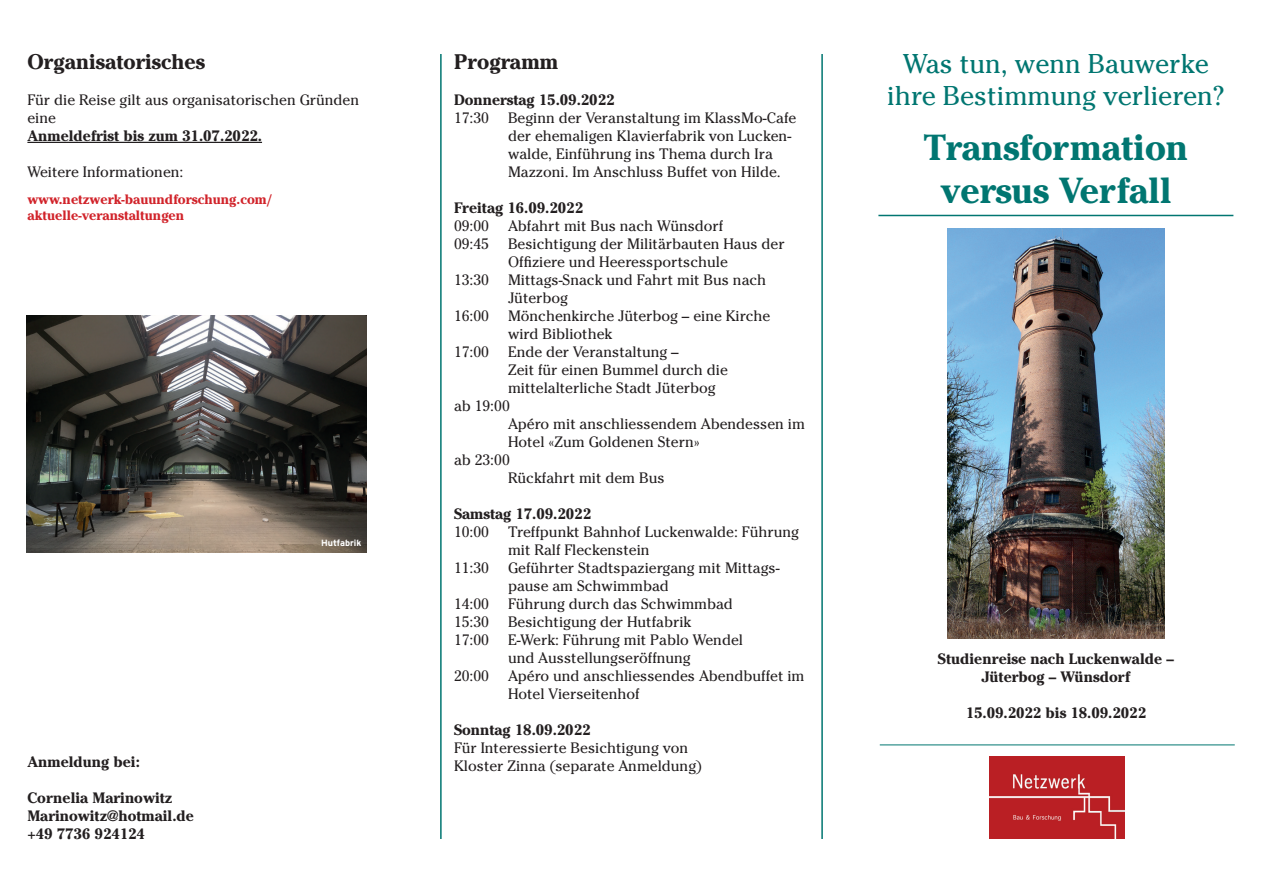
<style>
.page{position:relative;width:1263px;height:893px;background:#fff}
.page>*{position:absolute;margin:0;border:0;box-sizing:border-box;transform-origin:0 0}
.t1{font:700 36px/43.2px "Cheltenham Std";color:#017671;text-align:center}
.t2{font:27px/32.4px "Cheltenham Std";color:#017671;text-align:center}
.t3{font:700 21px "Cheltenham Std";color:#231f20}
.t4{font:15px/18px "Cheltenham Std";color:#231f20}
.t5{font:700 15px/18px "Cheltenham Std";color:#231f20;text-align:center}
.t6{font:700 13.5px/16.2px "Cheltenham Std";color:#d1232a}
.t7{font:700 9px "Interstate";color:#fff}
</style>
<div class="page">
<img style="left:990px;top:757px;width:135px;height:82px">
<hr style="left:878px;top:215px;width:355px;height:1px;background:#017671">
<img style="left:947px;top:229px;width:218px;height:410px">
<hr style="left:880px;top:744px;width:355px;height:1px;background:#017671">
<hr style="left:440px;top:54px;width:2px;height:785px;background:#017671">
<hr style="left:821px;top:54px;width:2px;height:785px;background:#017671">
<hr style="left:27px;top:142px;width:235px;height:1px;background:#231f20">
<img style="left:26px;top:315px;width:341px;height:237px">
<h3 class="t3" style="left:27px;top:49px;width:179px">Organisatorisches</h3>
<p class="t4" style="left:27px;top:91px;width:333px">Für die Reise gilt aus organisatorischen Gründen eine</p>
<p class="t5" style="left:27px;top:126px;width:236px">Anmeldefrist bis zum 31.07.2022.</p>
<p class="t4" style="left:27px;top:163px;width:157px">Weitere Informationen:</p>
<p class="t6" style="left:27px;top:191px;width:246px">www.netzwerk-bauundforschung.com/ aktuelle-veranstaltungen</p>
<p class="t5" style="left:27px;top:752px;width:114px">Anmeldung bei:</p>
<p class="t5" style="left:27px;top:788px;width:168px;text-align:left">Cornelia Marinowitz<br>Marinowitz@hotmail.de +49 7736 924124</p>
<p class="t7" style="left:321px;top:538px;width:42px">Hutfabrik</p>
<h3 class="t3" style="left:454px;top:49px;width:106px">Programm</h3>
<p class="t5" style="left:454px;top:90px;width:162px">Donnerstag 15.09.2022</p>
<p class="t4" style="left:454px;top:109px;width:37px">17:30</p>
<p class="t4" style="left:508px;top:109px;width:290px">Beginn der Veranstaltung im KlassMo-Cafe der ehemaligen Klavierfabrik von Lucken&shy;walde, Einführung ins Thema durch Ira Mazzoni. Im Anschluss Buffet von Hilde.</p>
<p class="t5" style="left:454px;top:198px;width:131px">Freitag 16.09.2022</p>
<p class="t4" style="left:454px;top:217px;width:37px">09:00</p>
<p class="t4" style="left:508px;top:217px;width:217px">Abfahrt mit Bus nach Wünsdorf</p>
<p class="t4" style="left:454px;top:235px;width:37px">09:45</p>
<p class="t4" style="left:508px;top:235px;width:278px">Besichtigung der Militärbauten Haus der<br>Offiziere und Heeressportschule</p>
<p class="t4" style="left:454px;top:271px;width:37px">13:30</p>
<p class="t4" style="left:508px;top:271px;width:260px">Mittags-Snack und Fahrt mit Bus nach<br>Jüterbog</p>
<p class="t4" style="left:454px;top:307px;width:37px">16:00</p>
<p class="t4" style="left:508px;top:307px;width:264px">Mönchenkirche Jüterbog – eine Kirche wird Bibliothek</p>
<p class="t4" style="left:454px;top:343px;width:37px">17:00</p>
<p class="t4" style="left:508px;top:343px;width:172px">Ende der Veranstaltung –</p>
<p class="t4" style="left:508px;top:361px;width:221px">Zeit für einen Bummel durch die</p>
<p class="t4" style="left:508px;top:379px;width:209px">mittelalterliche Stadt Jüterbog</p>
<p class="t4" style="left:454px;top:397px;width:57px">ab 19:00</p>
<p class="t4" style="left:508px;top:415px;width:298px">Apéro mit anschliessendem Abendessen im</p>
<p class="t4" style="left:508px;top:433px;width:193px">Hotel «Zum Goldenen Stern»</p>
<p class="t4" style="left:454px;top:451px;width:57px">ab 23:00</p>
<p class="t4" style="left:508px;top:469px;width:158px">Rückfahrt mit dem Bus</p>
<p class="t5" style="left:454px;top:504px;width:139px">Samstag 17.09.2022</p>
<p class="t4" style="left:454px;top:523px;width:37px">10:00</p>
<p class="t4" style="left:508px;top:523px;width:292px">Treffpunkt Bahnhof Luckenwalde: Führung mit Ralf Fleckenstein</p>
<p class="t4" style="left:454px;top:559px;width:37px">11:30</p>
<p class="t4" style="left:508px;top:559px;width:273px">Geführter Stadtspaziergang mit Mittags&shy;pause am Schwimmbad</p>
<p class="t4" style="left:454px;top:595px;width:37px">14:00</p>
<p class="t4" style="left:508px;top:595px;width:226px">Führung durch das Schwimmbad</p>
<p class="t4" style="left:454px;top:613px;width:37px">15:30</p>
<p class="t4" style="left:508px;top:613px;width:185px">Besichtigung der Hutfabrik</p>
<p class="t4" style="left:454px;top:631px;width:37px">17:00</p>
<p class="t4" style="left:508px;top:631px;width:236px">E-Werk: Führung mit Pablo Wendel und Ausstellungseröffnung</p>
<p class="t4" style="left:454px;top:667px;width:37px">20:00</p>
<p class="t4" style="left:508px;top:667px;width:298px">Apéro und anschliessendes Abendbuffet im<br>Hotel Vierseitenhof</p>
<p class="t5" style="left:454px;top:720px;width:138px">Sonntag 18.09.2022</p>
<p class="t4" style="left:454px;top:739px;width:250px">Für Interessierte Besichtigung von<br>Kloster Zinna (separate Anmeldung)</p>
<h2 class="t2" style="left:887px;top:48px;width:339px">Was tun, wenn Bauwerke ihre Bestimmung verlieren?</h2>
<h1 class="t1" style="left:924px;top:125px;width:266px">Transformation versus Verfall</h1>
<p class="t5" style="left:938px;top:650px;width:237px">Studienreise nach Luckenwalde –<br>Jüterbog – Wünsdorf</p>
<p class="t5" style="left:966px;top:704px;width:182px">15.09.2022 bis 18.09.2022</p>
</div>
